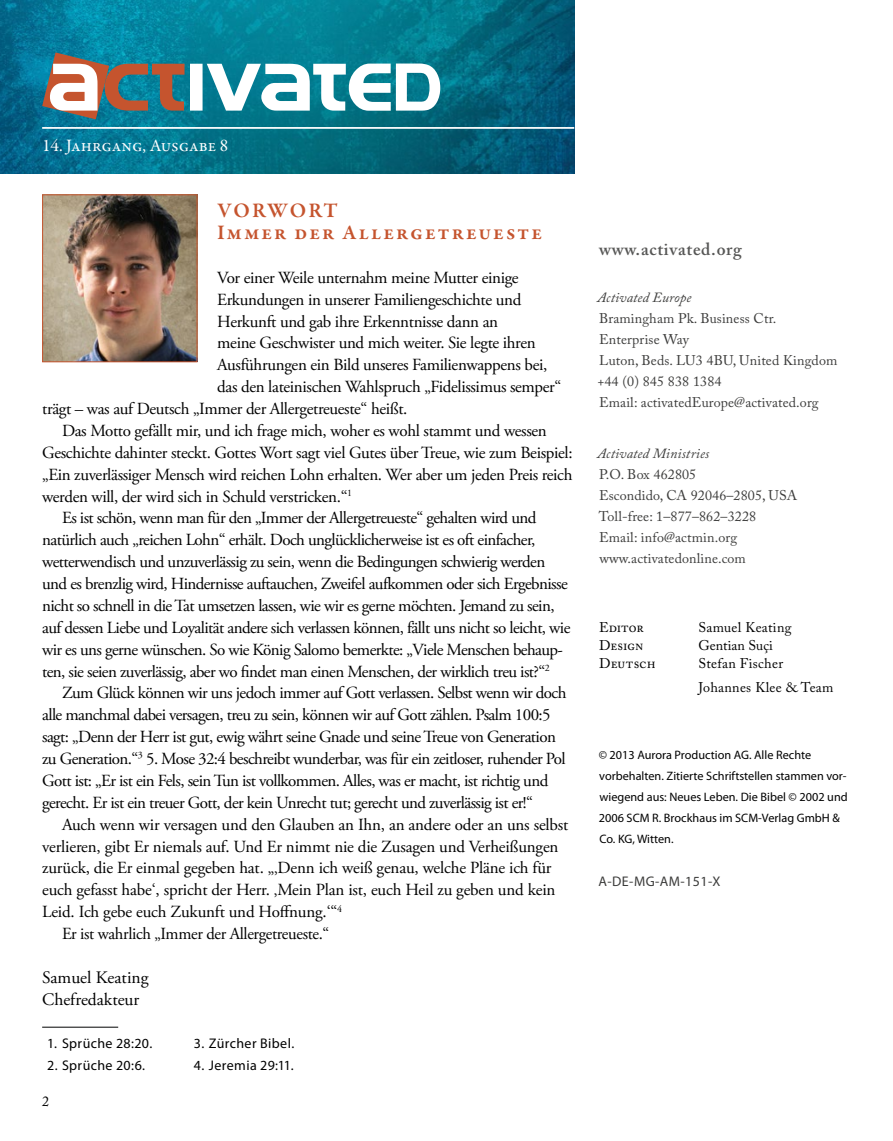
<style>
.page{position:relative;width:893px;height:1141px;background:#fff}
.page>*{position:absolute;margin:0;border:0;box-sizing:border-box;transform-origin:0 0}
.t1{font:600 21px/21.9px "Garamond Premr Pro";letter-spacing:.095em;color:#c5542e}
.t2{font:17.5px/21.9px "Adobe Garamond Pro";color:#000}
.t3{font:17.5px "Garamond Premr Pro";color:#fff}
.t4{font:600 17.5px "Adobe Caslon Pro";letter-spacing:.04em;color:#575756}
.t5{font:16.97px "Adobe Garamond Pro";letter-spacing:-.035em;color:#000}
.t6{font:16.97px "Adobe Garamond Pro";letter-spacing:-.01em;color:#000}
.t7{font:14px/21px "Adobe Caslon Pro";letter-spacing:.01em;color:#3c3c3b}
.t8{font:14px/23.3px "Adobe Caslon Pro";letter-spacing:.015em;color:#000}
.t9{font:14px "Myriad Pro";letter-spacing:.025em;color:#000}
.t10{font:italic 14px "Adobe Caslon Pro";letter-spacing:.01em;color:#3c3c3b}
.t11{font:14px "Myriad Pro";letter-spacing:.03em;color:#3c3c3b}
.t12{font:12.25px/21px "Myriad Pro";color:#000}
</style>
<div class="page">
<img style="left:0;top:0;width:574px;height:173px">
<img style="left:44px;top:196px;width:151px;height:164px">
<div style="left:42px;top:194px;width:155px;height:168px;border:1px solid #c5542e"></div>
<hr style="left:42px;top:127px;width:532px;height:2px;background:#fff">
<svg style="left:42px;top:52px;width:398px;height:67px"></svg>
<hr style="left:42px;top:1027px;width:76px;height:1px;background:#010202">
<p class="t3" style="left:42px;top:135px;width:188px">14. Jahrgang, Ausgabe 8</p>
<p class="t1" style="left:217px;top:200px;width:326px">Vorwort<br>Immer der Allergetreueste</p>
<p class="t5" style="left:217px;top:267px;width:303px">Vor einer Weile unternahm meine Mutter einige</p>
<p class="t5" style="left:217px;top:289px;width:305px">Erkundungen in unserer Familiengeschichte und</p>
<p class="t5" style="left:217px;top:311px;width:282px">Herkunft und gab ihre Erkenntnisse dann an</p>
<p class="t5" style="left:217px;top:333px;width:320px">meine Geschwister und mich weiter. Sie legte ihren</p>
<p class="t5" style="left:217px;top:355px;width:331px">Ausführungen ein Bild unseres Familienwappens bei,</p>
<p class="t5" style="left:217px;top:377px;width:346px">das den lateinischen Wahlspruch „Fidelissimus semper“</p>
<p class="t5" style="left:42px;top:399px;width:367px">trägt – was auf Deutsch „Immer der Allergetreueste“ heißt.</p>
<p class="t5" style="left:62px;top:420px;width:486px">Das Motto gefällt mir, und ich frage mich, woher es wohl stammt und wessen</p>
<p class="t5" style="left:42px;top:442px;width:532px">Geschichte dahinter steckt. Gottes Wort sagt viel Gutes über Treue, wie zum Beispiel:</p>
<p class="t5" style="left:42px;top:464px;width:532px">„Ein zuverlässiger Mensch wird reichen Lohn erhalten. Wer aber um jeden Preis reich</p>
<p class="t5" style="left:42px;top:486px;width:311px">werden will, der wird sich in Schuld verstricken.“<sup>1</sup></p>
<p class="t5" style="left:62px;top:508px;width:476px">Es ist schön, wenn man für den „Immer der Allergetreueste“ gehalten wird und</p>
<p class="t5" style="left:42px;top:530px;width:495px">natürlich auch „reichen Lohn“ erhält. Doch unglücklicherweise ist es oft einfacher,</p>
<p class="t5" style="left:42px;top:552px;width:505px">wetterwendisch und unzuverlässig zu sein, wenn die Bedingungen schwierig werden</p>
<p class="t5" style="left:42px;top:573px;width:527px">und es brenzlig wird, Hindernisse auftauchen, Zweifel aufkommen oder sich Ergebnisse</p>
<p class="t5" style="left:42px;top:595px;width:514px">nicht so schnell in die Tat umsetzen lassen, wie wir es gerne möchten. Jemand zu sein,</p>
<p class="t5" style="left:42px;top:617px;width:530px">auf dessen Liebe und Loyalität andere sich verlassen können, fällt uns nicht so leicht, wie</p>
<p class="t5" style="left:42px;top:639px;width:522px">wir es uns gerne wünschen. So wie König Salomo bemerkte: „Viele Menschen behaup-</p>
<p class="t5" style="left:42px;top:661px;width:509px">ten, sie seien zuverlässig, aber wo findet man einen Menschen, der wirklich treu ist?“<sup>2</sup></p>
<p class="t5" style="left:62px;top:683px;width:506px">Zum Glück können wir uns jedoch immer auf Gott verlassen. Selbst wenn wir doch</p>
<p class="t5" style="left:42px;top:705px;width:510px">alle manchmal dabei versagen, treu zu sein, können wir auf Gott zählen. Psalm 100:5</p>
<p class="t5" style="left:42px;top:727px;width:515px">sagt: „Denn der Herr ist gut, ewig währt seine Gnade und seine Treue von Generation</p>
<p class="t5" style="left:42px;top:748px;width:525px">zu Generation.“<sup>3</sup> 5. Mose 32:4 beschreibt wunderbar, was für ein zeitloser, ruhender Pol</p>
<p class="t5" style="left:42px;top:770px;width:508px">Gott ist: „Er ist ein Fels, sein Tun ist vollkommen. Alles, was er macht, ist richtig und</p>
<p class="t5" style="left:42px;top:792px;width:492px">gerecht. Er ist ein treuer Gott, der kein Unrecht tut; gerecht und zuverlässig ist er!“</p>
<p class="t6" style="left:62px;top:814px;width:508px">Auch wenn wir versagen und den Glauben an Ihn, an andere oder an uns selbst</p>
<p class="t6" style="left:42px;top:836px;width:518px">verlieren, gibt Er niemals auf. Und Er nimmt nie die Zusagen und Verheißungen</p>
<p class="t6" style="left:42px;top:858px;width:511px">zurück, die Er einmal gegeben hat. „‚Denn ich weiß genau, welche Pläne ich für</p>
<p class="t6" style="left:42px;top:880px;width:515px">euch gefasst habe‘, spricht der Herr. ‚Mein Plan ist, euch Heil zu geben und kein</p>
<p class="t6" style="left:42px;top:902px;width:301px">Leid. Ich gebe euch Zukunft und Hoffnung.‘“<sup>4</sup></p>
<p class="t5" style="left:62px;top:923px;width:269px">Er ist wahrlich „Immer der Allergetreueste.“</p>
<p class="t2" style="left:42px;top:967px;width:108px">Samuel Keating<br>Chefredakteur</p>
<p class="t9" style="left:47px;top:1035px;width:107px">1. Sprüche 28:20.</p>
<p class="t9" style="left:47px;top:1057px;width:100px">2. Sprüche 20:6.</p>
<p class="t9" style="left:194px;top:1035px;width:102px">3. Zürcher Bibel.</p>
<p class="t9" style="left:194px;top:1057px;width:101px">4. Jeremia 29:11.</p>
<p class="t8" style="left:42px;top:1089px;width:8px">2</p>
<p class="t4" style="left:599px;top:239px;width:144px">www.activated.org</p>
<p class="t10" style="left:597px;top:288px;width:95px">Activated Europe</p>
<p class="t7" style="left:597px;top:307px;width:242px">Bramingham Pk. Business Ctr.<br>Enterprise Way<br>Luton, Beds. LU3 4BU, United Kingdom +44 (0) 845 838 1384<br>Email: activatedEurope@activated.org</p>
<p class="t10" style="left:597px;top:445px;width:113px">Activated Ministries</p>
<p class="t7" style="left:599px;top:464px;width:200px">P.O. Box 462805<br>Escondido, CA 92046–2805, USA<br>Toll-free: 1–877–862–3228<br>Email: info@actmin.org www.activatedonline.com</p>
<p class="t8" style="left:599px;top:615px;width:46px">Editor</p>
<p class="t8" style="left:698px;top:615px;width:95px">Samuel Keating</p>
<p class="t8" style="left:599px;top:634px;width:46px">Design</p>
<p class="t8" style="left:698px;top:634px;width:76px">Gentian Suçi</p>
<p class="t8" style="left:599px;top:652px;width:58px">Deutsch</p>
<p class="t8" style="left:698px;top:652px;width:137px">Stefan Fischer<br>Johannes Klee &amp; Team</p>
<p class="t12" style="left:599px;top:745px;width:250px">© 2013 Aurora Production AG. Alle Rechte vorbehalten. Zitierte Schriftstellen stammen vor&shy;wiegend aus: Neues Leben. Die Bibel © 2002 und 2006 SCM R. Brockhaus im SCM-Verlag GmbH &amp; Co. KG, Witten.</p>
<p class="t11" style="left:599px;top:873px;width:123px">A-DE-MG-AM-151-X</p>
</div>
